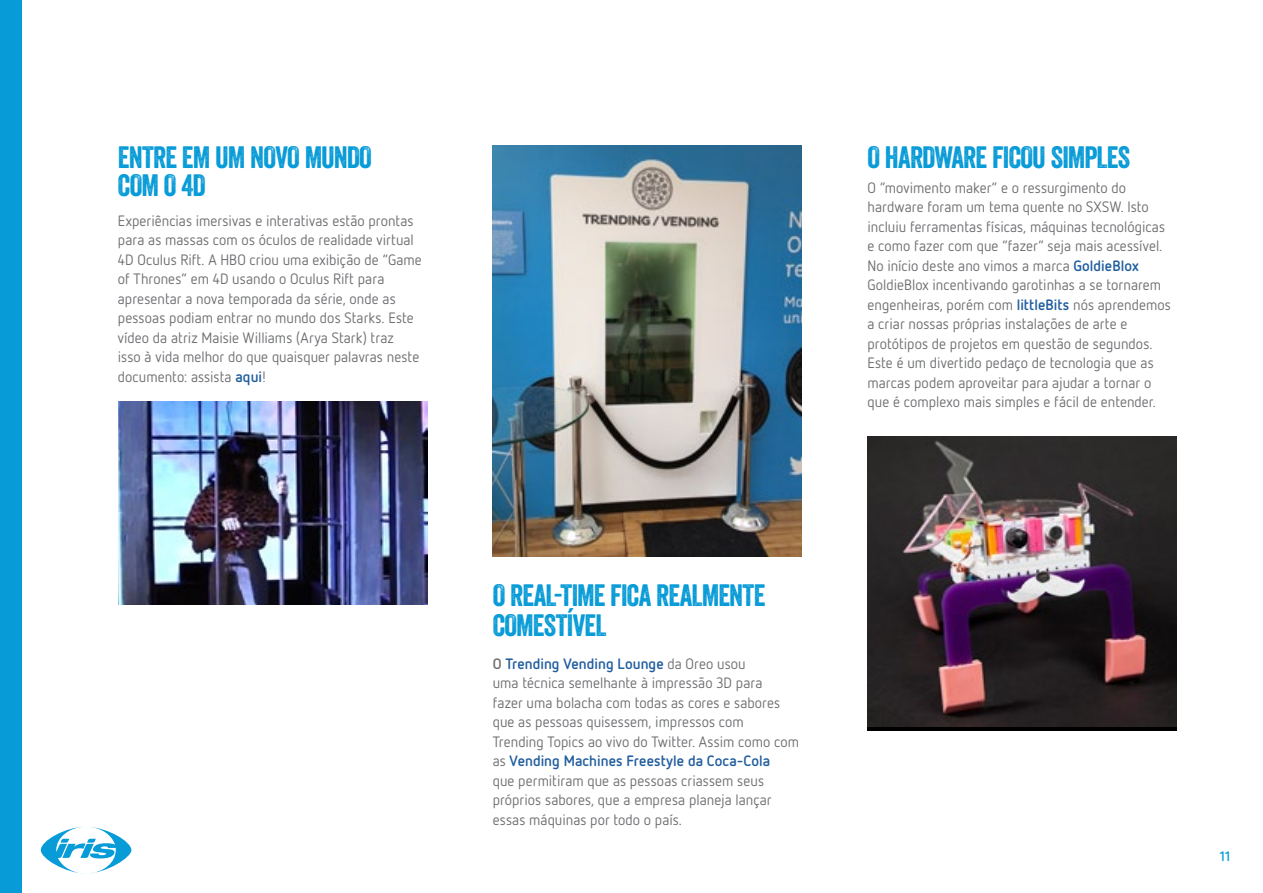
<style>
.page{position:relative;width:1263px;height:893px;background:#fff}
.page>*{position:absolute;margin:0;border:0;box-sizing:border-box;transform-origin:0 0}
.t1{font:30px/28.5px "Iris Veneer Two";letter-spacing:-.025em;color:#079bd7}
.t2{font:15px/19.5px "Netto";letter-spacing:.005em;color:#6d6e71}
.t3{font:700 13.5px "Netto";color:#079bd7}
.s1{font-weight:700;color:#215e9e}
.s2{font-weight:700}
</style>
<div class="page">
<div style="left:0;top:0;width:22px;height:893px;background:#079bd7"></div>
<svg style="left:41px;top:827px;width:90px;height:46px"></svg>
<img style="left:119px;top:402px;width:309px;height:202px">
<img style="left:867px;top:436px;width:309px;height:290px">
<img style="left:493px;top:145px;width:309px;height:411px">
<h1 class="t1" style="left:118px;top:142px;width:201px;text-indent:64px">EM UM NOVOMUNDO<br>COM O 4D</h1>
<h1 class="t1" style="left:118px;top:142px;width:13px">ENTRE</h1>
<p class="t2" style="left:118px;top:210px;width:306px">Experiências imersivas e interativas estão prontas para as massas com os óculos de realidade virtual 4D Oculus Rift. A HBO criou uma exibição de “Game of Thrones” em 4D usando o Oculus Rift para apresentar a nova temporada da série, onde as pessoas podiam entrar no mundo dos Starks. Este vídeo da atriz Maisie Williams (Arya Stark) traz<br>isso à vida melhor do que quaisquer palavras neste documento: assista <span class="s1">aqui</span>!</p>
<h1 class="t1" style="left:493px;top:581px;width:80px">OREAL-TIME</h1>
<h1 class="t1" style="left:610px;top:581px;width:59px">FICA REALMENTE</h1>
<h1 class="t1" style="left:493px;top:611px;width:14px">COME</h1>
<h1 class="t1" style="left:544px;top:611px;width:52px">STÍVEL</h1>
<p class="t2" style="left:493px;top:653px;width:308px"><span class="s2">O</span> <span class="s1">Trending Vending Lounge</span> da Oreo usou<br>uma técnica semelhante à impressão 3D para<br>fazer uma bolacha com todas as cores e sabores que as pessoas quisessem, impressos com<br>Trending Topics ao vivo do Twitter. Assim como com as <span class="s1">Vending Machines Freestyle da Coca-Cola<br></span>que permitiram que as pessoas criassem seus próprios sabores, que a empresa planeja lançar essas máquinas por todo o país.</p>
<h1 class="t1" style="left:867px;top:142px;width:31px">OHARD</h1>
<h1 class="t1" style="left:934px;top:142px;width:69px">WARE FICOU</h1>
<h1 class="t1" style="left:1051px;top:142px;width:24px">SIMPLE</h1>
<h1 class="t1" style="left:1118px;top:142px;width:14px">S</h1>
<p class="t2" style="left:867px;top:177px;width:305px">O “movimento maker” e o ressurgimento do hardware foram um tema quente no SXSW. Isto incluiu ferramentas físicas, máquinas tecnológicas e como fazer com que “fazer” seja mais acessível.<br>No início deste ano vimos a marca <span class="s1">GoldieBlox </span>GoldieBlox incentivando garotinhas a se tornarem engenheiras, porém com <span class="s1">littleBits</span> nós aprendemos a criar nossas próprias instalações de arte e protótipos de projetos em questão de segundos.<br>Este é um divertido pedaço de tecnologia que as marcas podem aproveitar para ajudar a tornar o que é complexo mais simples e fácil de entender.</p>
<p class="t3" style="left:1220px;top:848px;width:12px">11</p>
</div>
